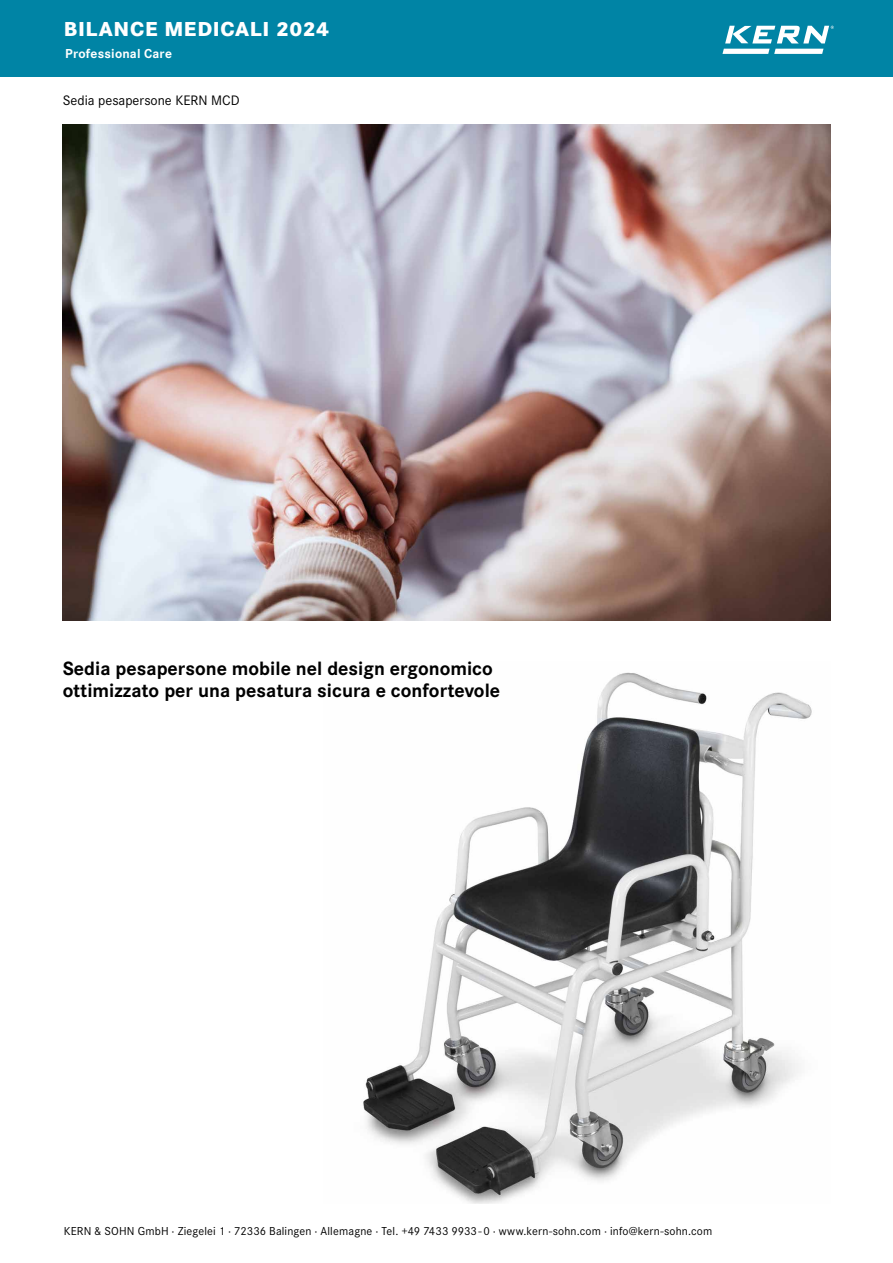
<style>
.page{position:relative;width:893px;height:1263px;background:#fff}
.page>*{position:absolute;margin:0;border:0;box-sizing:border-box;transform-origin:0 0}
.t1{font:800 21px "Corporate S Pro";letter-spacing:.035em;color:#fff}
.t2{font:700 19.95px/22.8px "Corporate S Pro";color:#000}
.t3{font:14.25px "Corporate S Pro";color:#000}
.t4{font:700 13.5px "Corporate S Pro";letter-spacing:.015em;color:#fff}
.t5{font:12px "Corporate S Pro";letter-spacing:.015em;color:#000}
</style>
<div class="page">
<img style="left:63px;top:125px;width:767px;height:496px">
<img style="left:363px;top:672px;width:449px;height:531px">
<div style="left:0;top:0;width:893px;height:76px;background:#0084a5"></div>
<svg style="left:722px;top:49px;width:101px;height:5px"></svg>
<svg style="left:725px;top:26px;width:109px;height:17px"></svg>
<h1 class="t1" style="left:64px;top:12px;width:267px">BILANCE MEDICALI 2024</h1>
<p class="t4" style="left:65px;top:43px;width:108px">Professional Care</p>
<p class="t3" style="left:63px;top:90px;width:179px">Sedia pesapersone KERN MCD</p>
<h2 class="t2" style="left:63px;top:655px;width:439px">Sedia pesapersone mobile nel design ergonomico ottimizzato per una pesatura sicura e confortevole</h2>
<p class="t5" style="left:64px;top:1222px;width:650px">KERN &amp; SOHN GmbH · Ziegelei 1 · 72336 Balingen · Allemagne · Tel. +49 7433 9933 - 0 · www.kern-sohn.com · info@kern-sohn.com</p>
<p class="t3" style="left:63px;top:1227px;width:17px">48</p>
</div>
